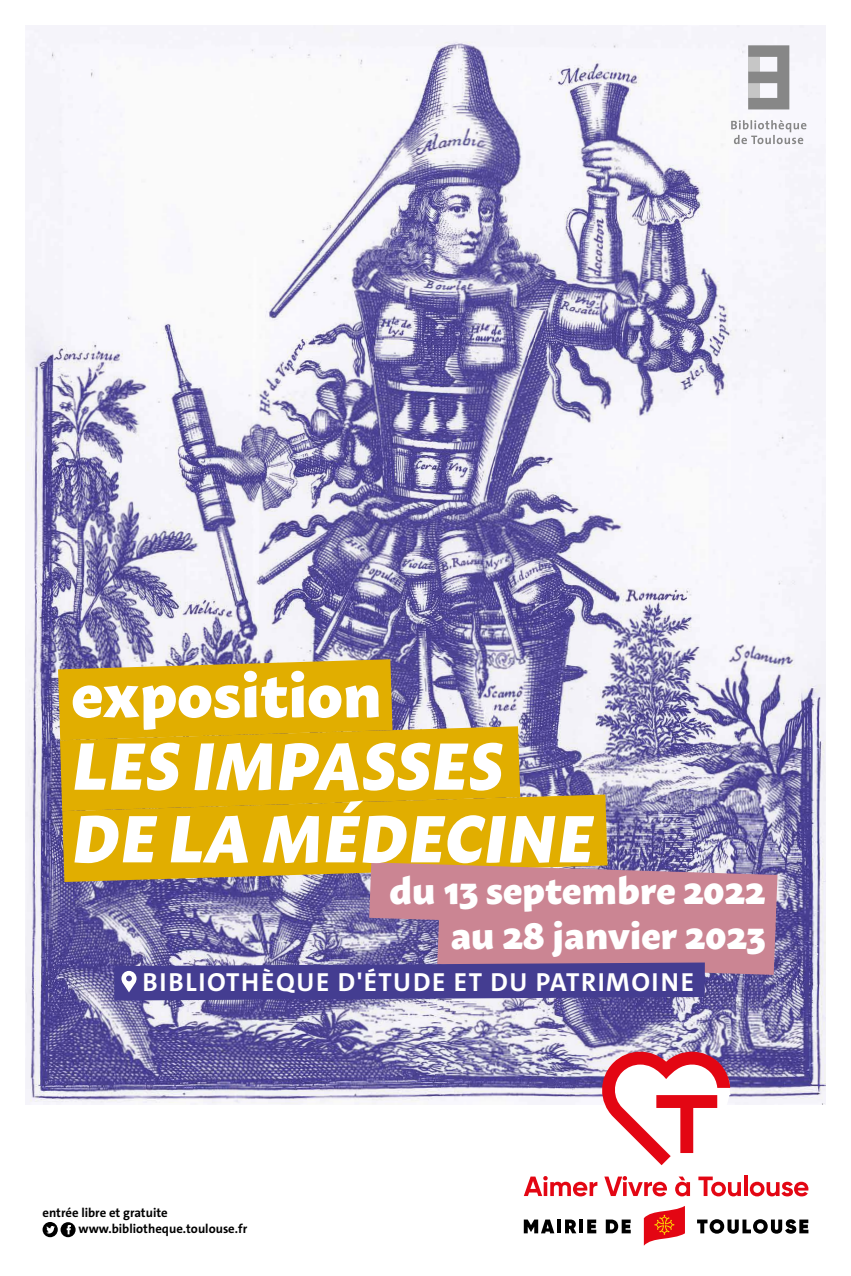
<style>
.page{position:relative;width:851px;height:1276px;background:#fff}
.page>*{position:absolute;margin:0;border:0;box-sizing:border-box;transform-origin:0 0}
.t1{font:italic 800 66px/72.6px "Macho";letter-spacing:.01em;color:#fff}
.t2{font:800 60.97px "Macho";color:#fff}
.t3{font:800 37.12px/44.5px "Macho";color:#fff;text-align:right}
.t4{font:700 26.25px "The Sans C4 s";letter-spacing:.06em;color:#fff}
.t5{font:700 12.75px/16.5px "The Sans C4 s";color:#000}
</style>
<div class="page">
<img style="left:26px;top:26px;width:799px;height:1078px">
<svg style="left:643px;top:1206px;width:41px;height:39px"></svg>
<svg style="left:523px;top:1219px;width:31px;height:14px"></svg>
<hr style="left:557px;top:1219px;width:4px;height:14px;background:#000">
<svg style="left:565px;top:1219px;width:11px;height:14px"></svg>
<hr style="left:579px;top:1219px;width:4px;height:14px;background:#000">
<svg style="left:587px;top:1219px;width:9px;height:14px"></svg>
<svg style="left:605px;top:1219px;width:25px;height:14px"></svg>
<svg style="left:697px;top:1219px;width:111px;height:14px"></svg>
<svg style="left:523px;top:1176px;width:74px;height:20px"></svg>
<svg style="left:604px;top:1176px;width:63px;height:20px"></svg>
<svg style="left:675px;top:1176px;width:15px;height:20px"></svg>
<svg style="left:698px;top:1176px;width:42px;height:20px"></svg>
<svg style="left:744px;top:1175px;width:3px;height:21px"></svg>
<svg style="left:749px;top:1181px;width:59px;height:15px"></svg>
<svg style="left:598px;top:1045px;width:137px;height:121px"></svg>
<svg style="left:748px;top:45px;width:41px;height:64px"></svg>
<svg style="left:731px;top:120px;width:75px;height:24px"></svg>
<svg style="left:58px;top:659px;width:462px;height:152px;background:#d6ac23"></svg>
<div style="left:62px;top:794px;width:545px;height:88px;background:#e1ae00"></div>
<svg style="left:114px;top:862px;width:663px;height:138px;background:#967495"></svg>
<svg style="left:43px;top:1222px;width:33px;height:15px"></svg>
<h2 class="t2" style="left:71px;top:640px;width:312px">exposition</h2>
<h1 class="t1" style="left:72px;top:725px;width:522px">LES IMPASSES<br>DE LA MÉDECINE</h1>
<h3 class="t3" style="left:389px;top:865px;width:377px">du 13 septembre 2022 au 28 janvier 2023</h3>
<h3 class="t4" style="left:142px;top:965px;width:553px">BIBLIOTHÈQUE D'ÉTUDE ET DU PATRIMOINE</h3>
<p class="t5" style="left:78px;top:1204px;width:170px;text-indent:-36px">entrée libre et gratuite www.bibliotheque.toulouse.fr</p>
</div>
